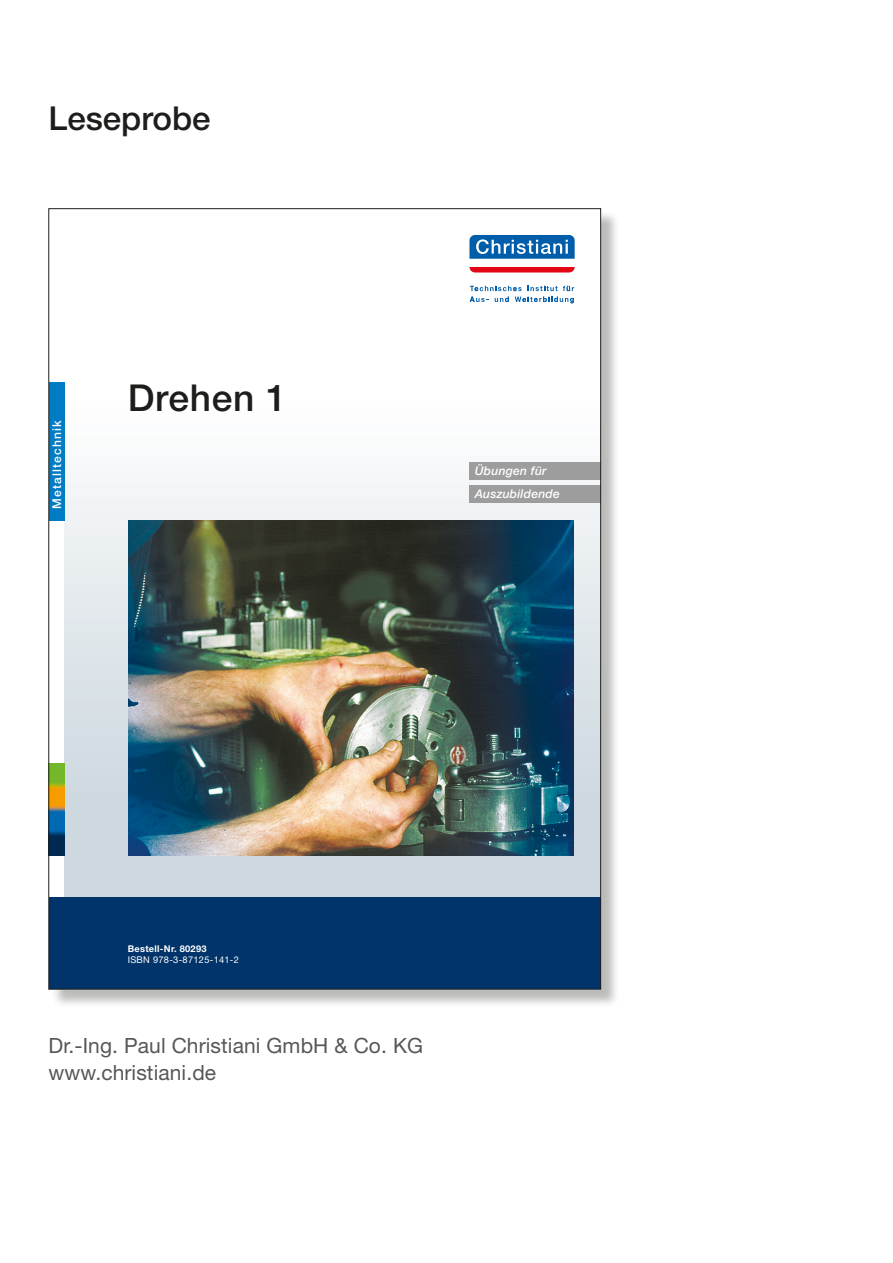
<style>
.page{position:relative;width:893px;height:1263px;background:#fff}
.page>*{position:absolute;margin:0;border:0;box-sizing:border-box;transform-origin:0 0}
.t1{font:500 37.05px "Helvetica Neue";letter-spacing:.02em;color:#1d1d1b}
.t2{font:500 33px "Helvetica Neue";color:#1d1d1b}
.t3{font:21px "Helvetica Neue";letter-spacing:.005em;color:#575756}
.t4{font:italic 500 12px/22.8px "Helvetica Neue";letter-spacing:.02em;color:#fff}
.t5{font:500 12px "Helvetica Neue";letter-spacing:.1em;color:#fff}
.t6{font:9.3px/11.1px "Helvetica Neue";letter-spacing:.03em;color:#fff}
.s1{font-weight:700}
</style>
<div class="page">
<div style="left:51px;top:211px;width:568px;height:797px;background:#1d1d1b;opacity:.3"></div>
<div style="left:49px;top:209px;width:552px;height:780px;background:#fff"></div>
<svg style="left:65px;top:479px;width:534px;height:419px"></svg>
<div style="left:49px;top:898px;width:552px;height:91px;background:#00346a"></div>
<svg style="left:469px;top:235px;width:106px;height:24px;background:#327db9"></svg>
<svg style="left:469px;top:267px;width:106px;height:5px"></svg>
<svg style="left:470px;top:297px;width:18px;height:5px"></svg>
<svg style="left:495px;top:297px;width:14px;height:5px"></svg>
<svg style="left:470px;top:286px;width:104px;height:5px"></svg>
<svg style="left:515px;top:297px;width:59px;height:6px"></svg>
<img style="left:50px;top:763px;width:15px;height:92px">
<div style="left:469px;top:462px;width:132px;height:17px;background:#9d9d9d"></div>
<div style="left:469px;top:485px;width:132px;height:17px;background:#9d9d9d"></div>
<div style="left:49px;top:382px;width:16px;height:138px;background:#007bc4"></div>
<img style="left:128px;top:521px;width:446px;height:334px">
<svg style="left:600px;top:989px;width:7px;height:7px"></svg>
<p class="t2" style="left:48px;top:98px;width:164px">Leseprobe</p>
<p class="t5" style="left:50px;top:509px;width:90px;rotate:-90deg">Metalltechnik</p>
<p class="t1" style="left:128px;top:376px;width:161px">Drehen 1</p>
<p class="t4" style="left:475px;top:459px;width:87px">Übungen für<br>Auszubildende</p>
<p class="t6" style="left:128px;top:943px;width:113px"><span class="s1">Bestell-Nr. 80293<br></span>ISBN 978-3-87125-141-2</p>
<p class="t3" style="left:48px;top:1033px;width:376px">Dr.-Ing. Paul Christiani GmbH &amp; Co. KG</p>
<p class="t3" style="left:48px;top:1060px;width:169px">www.christiani.de</p>
</div>
